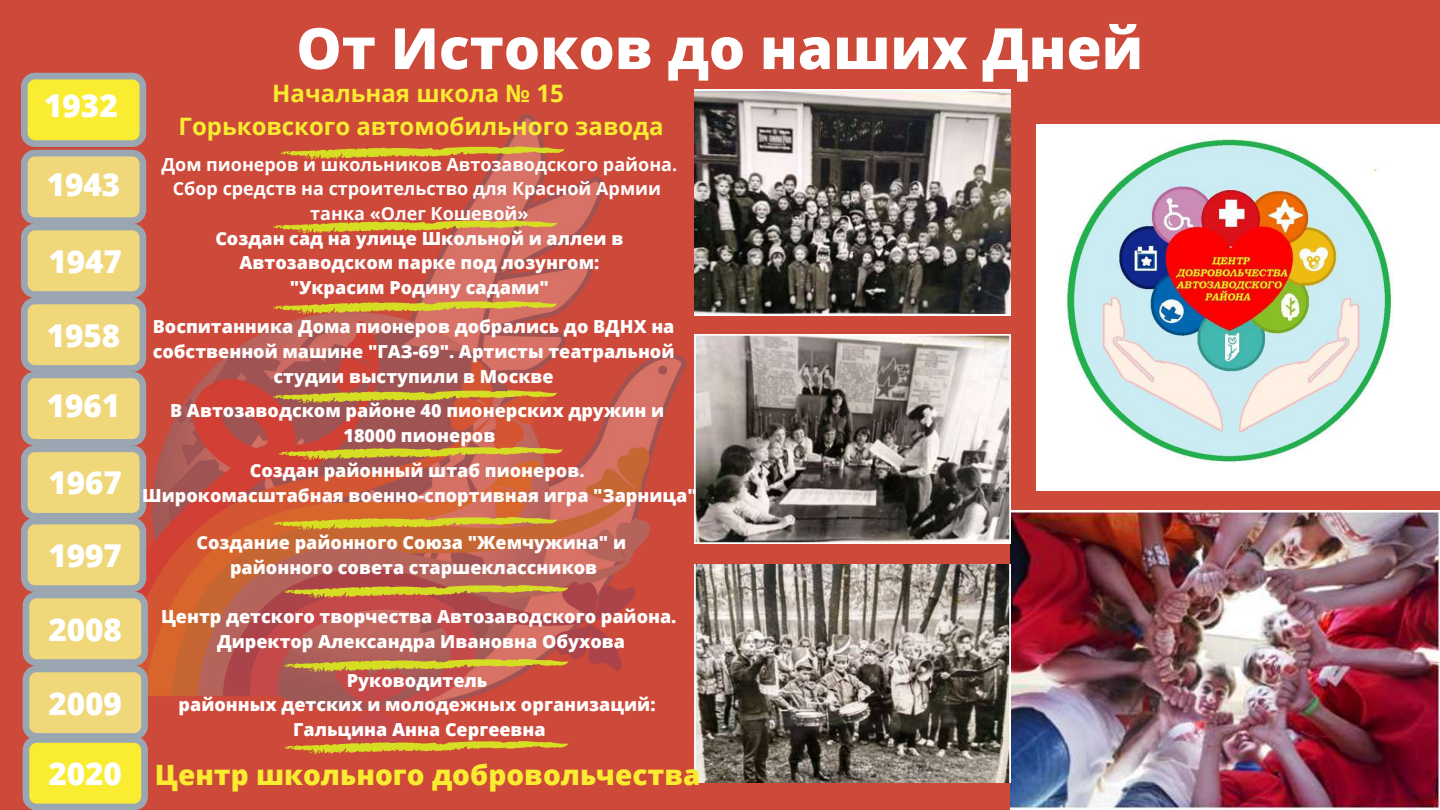
<style>
.page{position:relative;width:1440px;height:810px;background:#cd4939}
.page>*{position:absolute;margin:0;border:0;box-sizing:border-box;transform-origin:0 0}
.t1{font:800 56.9px "Open Sans";color:#fff}
.t2{font:800 31.5px "Open Sans";color:#fff}
.t3{font:800 28px "Open Sans";color:#f9ec31}
.t4{font:700 24px/33px "Open Sans";color:#f9ec31;text-align:center}
.t5{font:800 18px/24.8px "Open Sans";color:#fff;text-align:center}
.t6{font:700 18px/24.8px "Open Sans";color:#fff;text-align:center}
</style>
<div class="page">
<img style="left:770px;top:90px;width:240px;height:226px">
<img style="left:148px;top:89px;width:622px;height:655px">
<img style="left:1010px;top:511px;width:430px;height:299px">
<img style="left:694px;top:565px;width:316px;height:218px">
<img style="left:694px;top:335px;width:316px;height:208px">
<svg style="left:21px;top:73px;width:127px;height:737px;background:#dac97b"></svg>
<svg style="left:281px;top:146px;width:284px;height:14px"></svg>
<svg style="left:273px;top:220px;width:284px;height:13px"></svg>
<svg style="left:273px;top:301px;width:284px;height:13px"></svg>
<svg style="left:273px;top:390px;width:284px;height:13px"></svg>
<svg style="left:279px;top:446px;width:284px;height:14px"></svg>
<svg style="left:273px;top:517px;width:284px;height:13px;background:#d1a22f"></svg>
<svg style="left:284px;top:585px;width:284px;height:13px;background:#c59739"></svg>
<svg style="left:284px;top:658px;width:284px;height:14px;background:#c7973d"></svg>
<svg style="left:284px;top:740px;width:284px;height:14px"></svg>
<img style="left:1037px;top:125px;width:403px;height:365px">
<h2 class="t2" style="left:44px;top:84px;width:75px">1932</h2>
<h2 class="t2" style="left:47px;top:162px;width:75px">1943</h2>
<h2 class="t2" style="left:48px;top:239px;width:75px">1947</h2>
<h2 class="t2" style="left:47px;top:313px;width:75px">1958</h2>
<h2 class="t2" style="left:47px;top:383px;width:75px">1961</h2>
<h2 class="t2" style="left:48px;top:461px;width:75px">1967</h2>
<h2 class="t2" style="left:48px;top:533px;width:75px">1997</h2>
<h2 class="t2" style="left:48px;top:607px;width:75px">2008</h2>
<h2 class="t2" style="left:48px;top:681px;width:75px">2009</h2>
<h2 class="t2" style="left:48px;top:751px;width:75px">2020</h2>
<h1 class="t1" style="left:296px;top:8px;width:848px">От Истоков до наших Дней</h1>
<h3 class="t4" style="left:179px;top:76px;width:487px">Начальная школа № 15<br>Горьковского автомобильного завода</h3>
<p class="t6" style="left:161px;top:151px;width:517px">Дом пионеров и школьников Автозаводского района.<br>Сбор средств на строительство для Красной Армии танка «Олег Кошевой»</p>
<p class="t5" style="left:215px;top:225px;width:410px">Создан сад на улице Школьной и аллеи в<br>Автозаводском парке под лозунгом: "Украсим Родину садами"</p>
<p class="t5" style="left:153px;top:314px;width:523px">Воспитанника Дома пионеров добрались до ВДНХ на собственной машине "ГАЗ-69". Артисты театральной студии выступили в Москве</p>
<p class="t5" style="left:170px;top:398px;width:495px">В Автозаводском районе 40 пионерских дружин и<br>18000 пионеров</p>
<p class="t5" style="left:142px;top:457px;width:556px;line-height:25.2px">Создан районный штаб пионеров.<br>Широкомасштабная военно-спортивная игра "Зарница"</p>
<p class="t5" style="left:196px;top:530px;width:431px">Создание районного Союза "Жемчужина" и районного совета старшеклассников</p>
<p class="t5" style="left:161px;top:604px;width:517px">Центр детского творчества Автозаводского района.<br>Директор Александра Ивановна Обухова</p>
<p class="t5" style="left:179px;top:667px;width:478px">Руководитель<br>районных детских и молодежных организаций:<br>Гальцина Анна Сергеевна</p>
<h3 class="t3" style="left:155px;top:756px;width:547px">Центр школьного добровольчества</h3>
</div>
